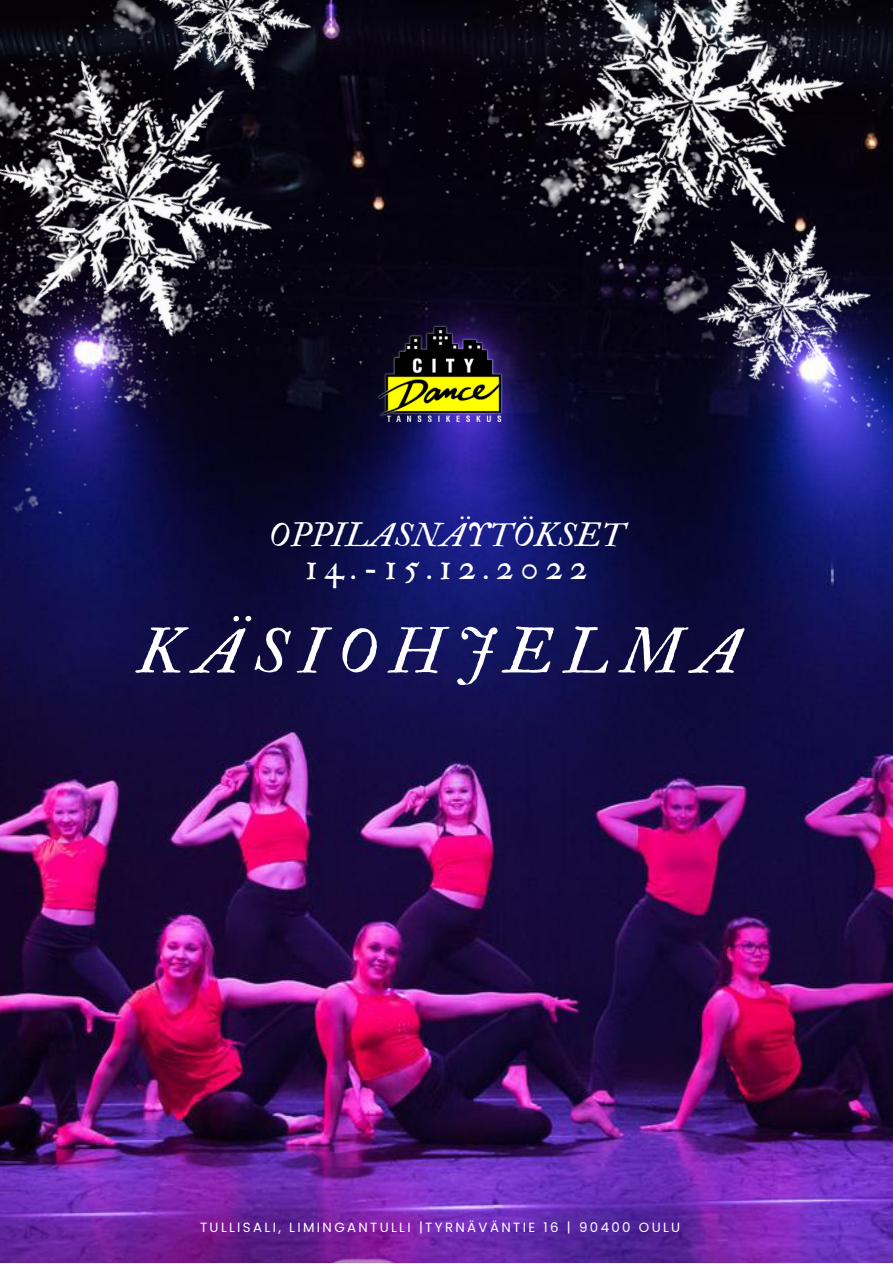
<style>
.page{position:relative;width:893px;height:1264px;background:#fff}
.page>*{position:absolute;margin:0;border:0;box-sizing:border-box;transform-origin:0 0}
.t1{font:63px "IM FELL Double Pica Italic";letter-spacing:.18em;color:#fff}
.t2{font:35.7px "IM FELL Double Pica Roman";letter-spacing:.18em;color:#fff}
.t3{font:33.15px "IM FELL Double Pica Italic";color:#fff}
.t4{font:13.35px "Poppins";letter-spacing:.18em;color:#fff}
</style>
<div class="page">
<img style="left:0;top:447px;width:892px;height:815px">
<img style="left:0;top:0;width:532px;height:579px">
<img style="left:323px;top:0;width:569px;height:447px">
<h3 class="t3" style="left:268px;top:515px;width:358px">OPPILASNÄYTÖKSET</h3>
<h2 class="t2" style="left:305px;top:545px;width:284px">14.-15.12.2022</h2>
<h1 class="t1" style="left:138px;top:613px;width:606px">KÄSIOHJELMA</h1>
<p class="t4" style="left:200px;top:1217px;width:481px">TULLISALI, LIMINGANTULLI |TYRNÄVÄNTIE 16 | 90400 OULU</p>
</div>
